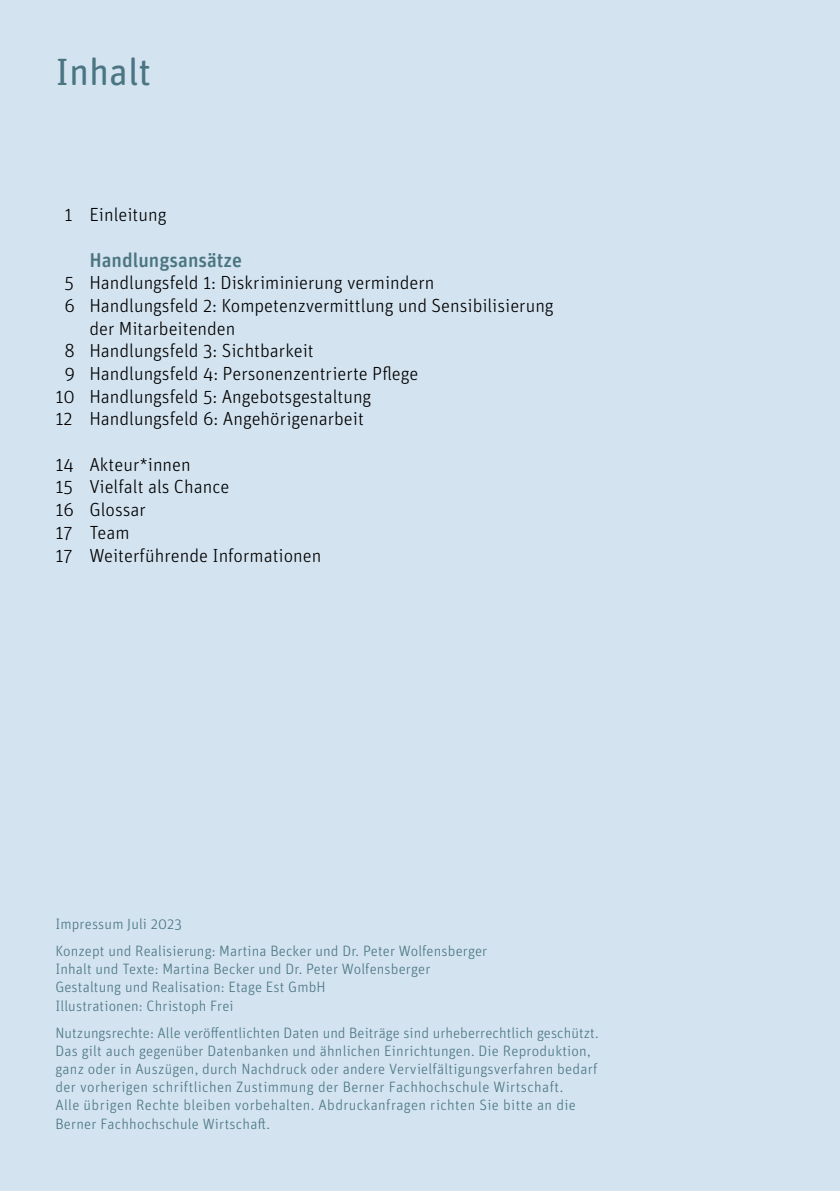
<style>
.page{position:relative;width:840px;height:1191px;background:#fff}
.page>*{position:absolute;margin:0;border:0;box-sizing:border-box;transform-origin:0 0}
.t1{font:38px "Unit Rounded Pro";color:#4b7582}
.t2{font:500 20px "Unit Rounded Pro";color:#4b7582}
.t3{font:300 19px/22.6px "Unit Rounded Pro";color:#000}
.t4{font:300 15px/18.2px "Unit Rounded Pro";letter-spacing:.015em;color:#4b7582}
</style>
<div class="page">
<div style="left:0;top:0;width:839px;height:1191px;background:#d3e3f0"></div>
<h1 class="t1" style="left:55px;top:46px;width:97px">Inhalt</h1>
<p class="t3" style="left:64px;top:203px;width:104px">1 Einleitung</p>
<h2 class="t2" style="left:89px;top:245px;width:154px">Handlungsansätze</h2>
<p class="t3" style="left:64px;top:271px;width:371px">5 Handlungsfeld 1: Diskriminierung vermindern</p>
<p class="t3" style="left:64px;top:294px;width:490px">6 Handlungsfeld 2: Kompetenzvermittlung und Sensibilisierung</p>
<p class="t3" style="left:89px;top:316px;width:147px">der Mitarbeitenden</p>
<p class="t3" style="left:64px;top:339px;width:251px">8 Handlungsfeld 3: Sichtbarkeit</p>
<p class="t3" style="left:64px;top:362px;width:355px">9 Handlungsfeld 4: Personenzentrierte Pflege</p>
<p class="t3" style="left:55px;top:384px;width:317px">10 Handlungsfeld 5: Angebotsgestaltung</p>
<p class="t3" style="left:55px;top:407px;width:310px">12 Handlungsfeld 6: Angehörigenarbeit</p>
<p class="t3" style="left:55px;top:452px;width:267px">14 Akteur*innen<br>15 Vielfalt als Chance<br>16 Glossar<br>17 Team<br>17 Weiterführende Informationen</p>
<p class="t4" style="left:55px;top:909px;width:433px;line-height:27.2px">Impressum Juli 2023<br>Konzept und Realisierung: Martina Becker und Dr. Peter Wolfensberger</p>
<p class="t4" style="left:55px;top:959px;width:376px">Inhalt und Texte: Martina Becker und Dr. Peter Wolfensberger<br>Gestaltung und Realisation: Etage Est GmbH<br>Illustrationen: Christoph Frei</p>
<p class="t4" style="left:55px;top:1023px;width:544px">Nutzungsrechte: Alle veröffentlichten Daten und Beiträge sind urheberrechtlich geschützt.<br>Das gilt auch gegenüber Datenbanken und ähnlichen Einrichtungen. Die Reproduktion, ganz oder in Auszügen, durch Nachdruck oder andere Vervielfältigungsverfahren bedarf der vorherigen schriftlichen Zustimmung der Berner Fachhochschule Wirtschaft.<br>Alle übrigen Rechte bleiben vorbehalten. Abdruckanfragen richten Sie bitte an die Berner Fachhochschule Wirtschaft.</p>
</div>
